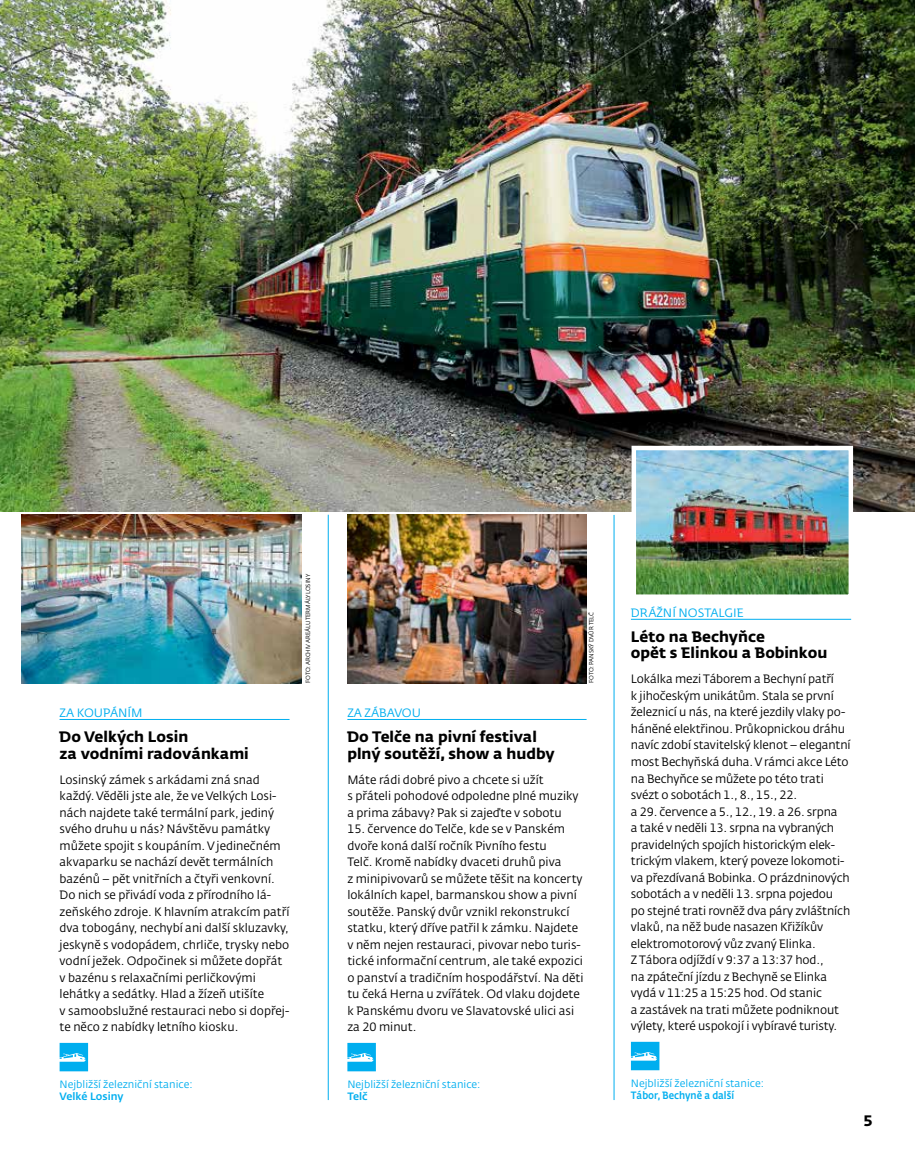
<style>
.page{position:relative;width:915px;height:1149px;background:#fff}
.page>*{position:absolute;margin:0;border:0;box-sizing:border-box;transform-origin:0 0}
.t1{font:700 15px/16.5px "CD Fedra";color:#000}
.t2{font:12px/16.5px "CD Fedra";color:#000}
.t3{font:12px "CD Fedra";color:#00aeef}
.t4{font:10.5px/12px "CD Fedra";color:#00aeef}
.t5{font:6px "CD Fedra";letter-spacing:-.01em;color:#000;scale:.96 1}
.s1{font-weight:500}
</style>
<div class="page">
<img style="left:347px;top:514px;width:239px;height:168px">
<img style="left:21px;top:514px;width:280px;height:168px">
<img style="left:0;top:0;width:914px;height:511px">
<img style="left:636px;top:450px;width:211px;height:143px">
<div style="left:631px;top:445px;width:221px;height:153px;border:4px solid #fff"></div>
<hr style="left:347px;top:719px;width:239px;height:1px;background:#00aeef">
<svg style="left:347px;top:1042px;width:29px;height:28px"></svg>
<hr style="left:60px;top:719px;width:229px;height:1px;background:#00aeef">
<svg style="left:60px;top:1042px;width:28px;height:28px"></svg>
<hr style="left:630px;top:618px;width:220px;height:1px;background:#00aeef">
<svg style="left:630px;top:1041px;width:29px;height:28px"></svg>
<hr style="left:613px;top:514px;width:1px;height:585px;background:#00aeef">
<hr style="left:328px;top:514px;width:1px;height:585px;background:#00aeef">
<p class="t3" style="left:60px;top:705px;width:84px">ZA KOUPÁNÍM</p>
<p class="t1" style="left:60px;top:728px;width:191px">Do Velkých Losin<br>za vodními radovánkami</p>
<p class="t2" style="left:60px;top:771px;width:231px">Losinský zámek s arkádami zná snad každý. Věděli jste ale, že ve Velkých Losi&shy;nách najdete také termální park, jediný svého druhu u nás? Návštěvu památky můžete spojit s koupáním. Vjedinečném akvaparku se nachází devět termálních bazénů – pět vnitřních a čtyři venkovní.<br>Do nich se přivádí voda z přírodního lá&shy;zeňského zdroje. K hlavním atrakcím patří dva tobogány, nechybí ani další skluzavky, jeskyně s vodopádem, chrliče, trysky nebo vodní ježek. Odpočinek si můžete dopřát v bazénu s relaxačními perličkovými lehátky a sedátky. Hlad a žízeň utišíte<br>v samoobslužné restauraci nebo si dopřej&shy;te něco z nabídky letního kiosku.</p>
<p class="t5" style="left:305px;top:682px;width:115px;rotate:-90deg">FOTO: ARCHIV AREÁLU TERMÁLY LOSINY</p>
<p class="t4" style="left:60px;top:1077px;width:135px">Nejbližší železniční stanice:<br><span class="s1">Velké Losiny</span></p>
<p class="t5" style="left:588px;top:682px;width:75px;rotate:-90deg">FOTO: PANSKÝ DVŮR TELČ</p>
<p class="t3" style="left:347px;top:705px;width:75px">ZA ZÁBAVOU</p>
<p class="t1" style="left:347px;top:728px;width:209px">Do Telče na pivní festival plný soutěží, show a hudby</p>
<p class="t2" style="left:347px;top:771px;width:233px">Máte rádi dobré pivo a chcete si užít<br>s přáteli pohodové odpoledne plné muziky a prima zábavy? Pak si zajeďte v sobotu</p>
<p class="t2" style="left:347px;top:820px;width:237px">15. července do Telče, kde se v Panském dvoře koná další ročník Pivního festu<br>Telč. Kromě nabídky dvaceti druhů piva<br>z minipivovarů se můžete těšit na koncerty lokálních kapel, barmanskou show a pivní soutěže. Panský dvůr vznikl rekonstrukcí statku, který dříve patřil k zámku. Najdete v něm nejen restauraci, pivovar nebo turis&shy;tické informační centrum, ale také expozici o panství a tradičním hospodářství. Na děti tu čeká Herna u zvířátek. Od vlaku dojdete k Panskému dvoru ve Slavatovské ulici asi za 20 minut.</p>
<p class="t4" style="left:347px;top:1077px;width:135px">Nejbližší železniční stanice:<br><span class="s1">Telč</span></p>
<p class="t3" style="left:630px;top:605px;width:114px">DRÁŽNÍ NOSTALGIE</p>
<p class="t1" style="left:630px;top:628px;width:198px">Léto na Bechyňce<br>opět s Elinkou a Bobinkou</p>
<p class="t2" style="left:630px;top:671px;width:221px">Lokálka mezi Táborem a Bechyní patří<br>k jihočeským unikátům. Stala se první železnicí u nás, na které jezdily vlaky po&shy;háněné elektřinou. Průkopnickou dráhu navíc zdobí stavitelský klenot – elegantní most Bechyňská duha. Vrámci akce Léto na Bechyňce se můžete po této trati svézt o sobotách 1., 8., 15., 22.<br>a 29. července a 5., 12., 19. a 26. srpna<br>a také v neděli 13. srpna na vybraných pravidelných spojích historickým elek&shy;trickým vlakem, který poveze lokomoti&shy;va přezdívaná Bobinka. O prázdninových sobotách a v neděli 13. srpna pojedou<br>po stejné trati rovněž dva páry zvláštních vlaků, na něž bude nasazen Křižíkův elektromotorový vůz zvaný Elinka.<br>Z Tábora odjíždí v 9:37 a 13:37 hod.,<br>na zpáteční jízdu z Bechyně se Elinka vydá v 11:25 a 15:25 hod. Od stanic<br>a zastávek na trati můžete podniknout výlety, které uspokojí i vybíravé turisty.</p>
<p class="t4" style="left:630px;top:1076px;width:135px">Nejbližší železniční stanice:<br><span class="s1">Tábor, Bechyně a další</span></p>
<p class="t1" style="left:863px;top:1111px;width:10px">5</p>
</div>
